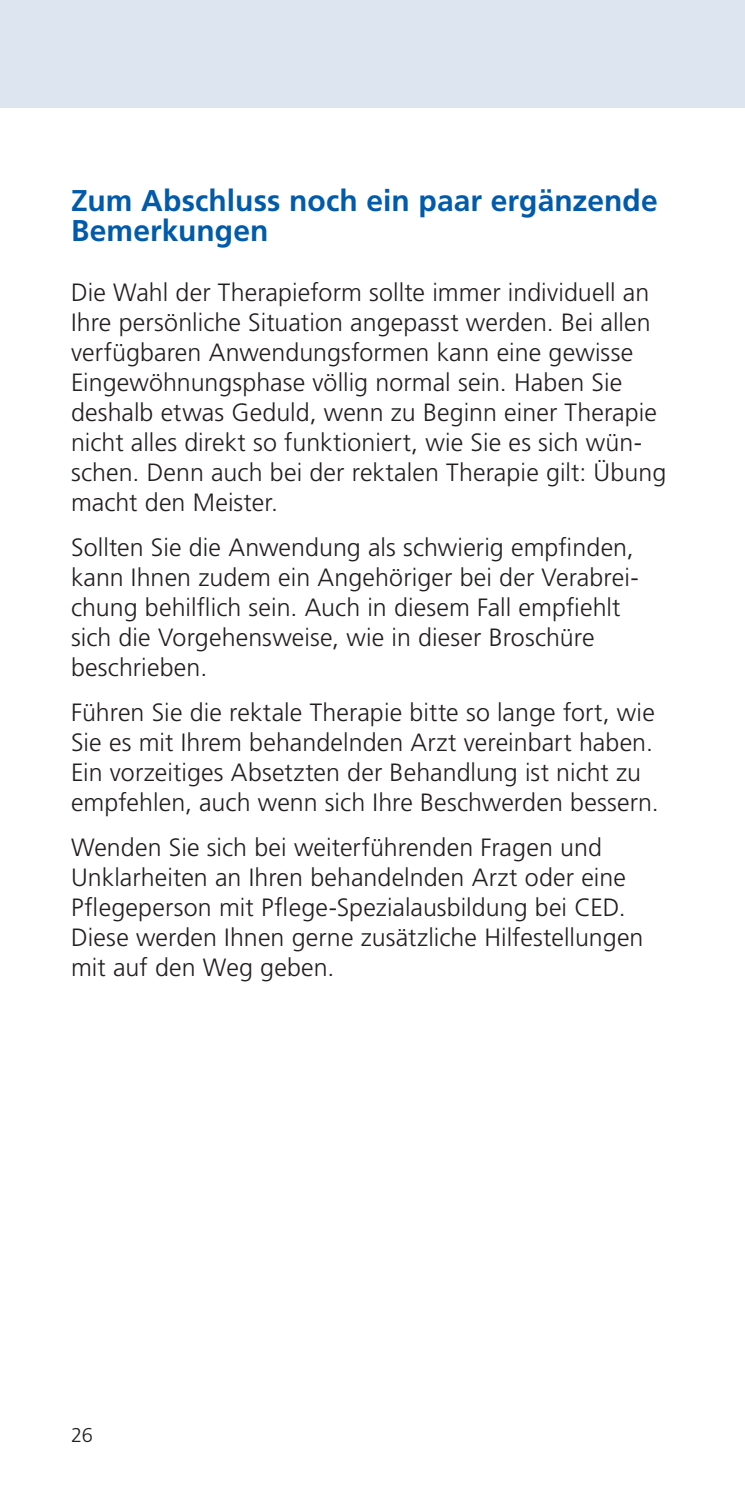
<style>
.page{position:relative;width:745px;height:1491px;background:#fff}
.page>*{position:absolute;margin:0;border:0;box-sizing:border-box;transform-origin:0 0}
.t1{font:700 30px/30px "Frutiger LT Std";letter-spacing:.005em;color:#015aaa}
.t2{font:300 25px/30px "Frutiger LT Std";letter-spacing:.005em;color:#231f20}
.t3{font:300 20px "Frutiger LT Std";color:#231f20}
</style>
<div class="page">
<div style="left:0;top:0;width:745px;height:107px;background:#dde5f1"></div>
<p class="t1" style="left:71px;top:186px;width:588px">Zum Abschluss noch ein paar ergänzende<br>Bemerkungen</p>
<p class="t2" style="left:71px;top:278px;width:596px">Die Wahl der Therapieform sollte immer individuell an Ihre persönliche Situation angepasst werden. Bei allen verfügbaren Anwendungsformen kann eine gewisse Eingewöhnungsphase völlig normal sein. Haben Sie deshalb etwas Geduld, wenn zu Beginn einer Therapie nicht alles direkt so funktioniert, wie Sie es sich wün&shy;schen. Denn auch bei der rektalen Therapie gilt: Übung macht den Meister.</p>
<p class="t2" style="left:71px;top:533px;width:569px">Sollten Sie die Anwendung als schwierig empfinden, kann Ihnen zudem ein Angehöriger bei der Verabrei&shy;chung behilflich sein. Auch in diesem Fall empfiehlt sich die Vorgehensweise, wie in dieser Broschüre beschrieben.</p>
<p class="t2" style="left:71px;top:698px;width:589px">Führen Sie die rektale Therapie bitte so lange fort, wie Sie es mit Ihrem behandelnden Arzt vereinbart haben.<br>Ein vorzeitiges Absetzten der Behandlung ist nicht zu empfehlen, auch wenn sich Ihre Beschwerden bessern.</p>
<p class="t2" style="left:71px;top:833px;width:574px">Wenden Sie sich bei weiterführenden Fragen und Unklarheiten an Ihren behandelnden Arzt oder eine Pflegeperson mit Pflege-Spezialausbildung bei CED.<br>Diese werden Ihnen gerne zusätzliche Hilfestellungen mit auf den Weg geben.</p>
<p class="t3" style="left:71px;top:1424px;width:24px">26</p>
</div>
